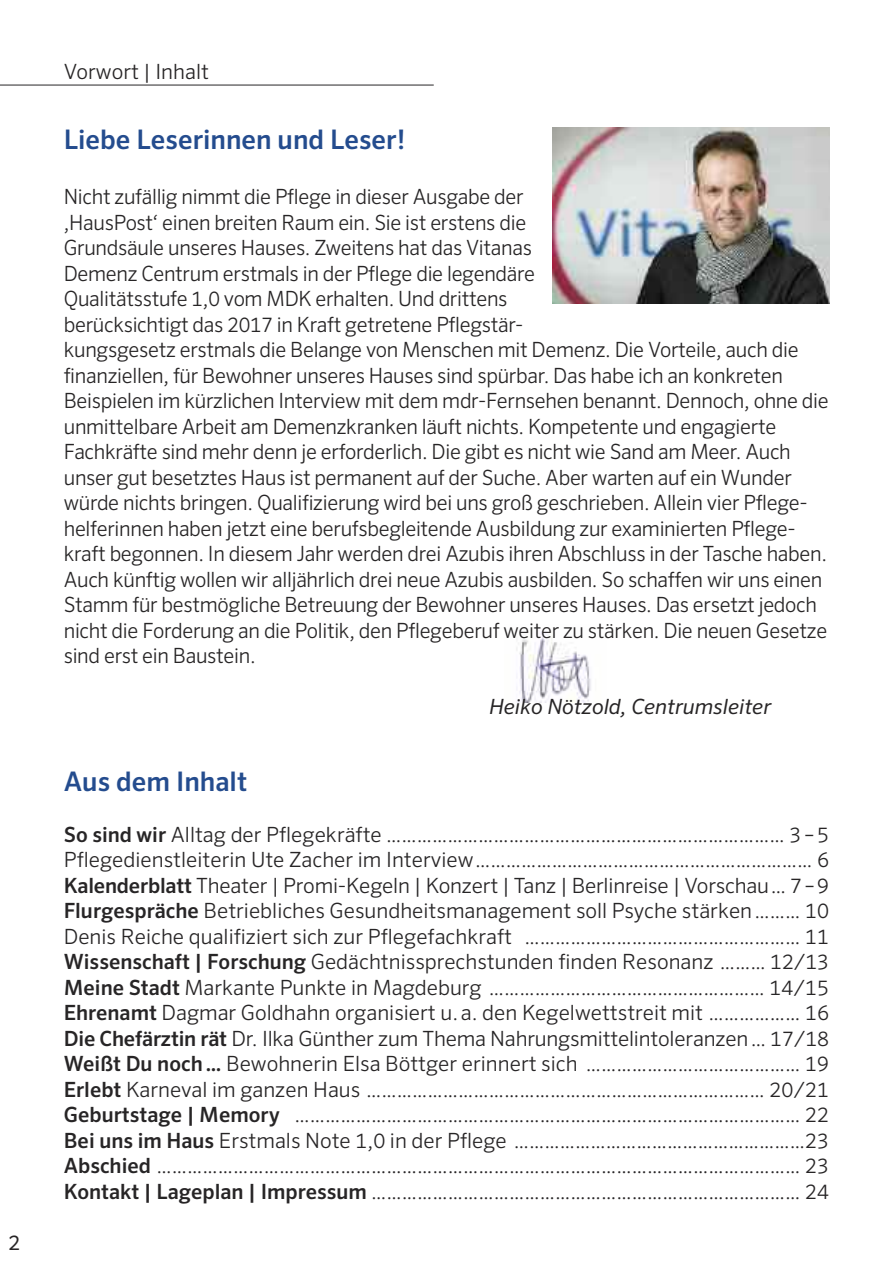
<style>
.page{position:relative;width:893px;height:1263px;background:#fff}
.page>*{position:absolute;margin:0;border:0;box-sizing:border-box;transform-origin:0 0}
.t1{font:500 27px "Sero Offc Pro";color:#244c8e}
.t2{font:300 21px/25.5px "Sero Offc Pro";letter-spacing:-.015em;color:#272526;text-align:justify}
.t3{font:italic 21px "Sero Offc Pro";color:#272526}
.t4{font:21px "Sero Offc Pro";color:#272526}
.s1{font-weight:500}
</style>
<div class="page">
<hr style="left:0;top:85px;width:434px;height:1px;background:#272526">
<img style="left:516px;top:631px;width:75px;height:71px">
<img style="left:553px;top:128px;width:276px;height:176px">
<p class="t4" style="left:9px;top:1230px;width:14px">2</p>
<p class="t2" style="left:64px;top:58px;width:147px">Vorwort | Inhalt</p>
<p class="t1" style="left:64px;top:123px;width:343px">Liebe Leserinnen und Leser!</p>
<p class="t2" style="left:64px;top:184px;width:766px;text-align:left">Nicht zufällig nimmt die Pflege in dieser Ausgabe der<br>,HausPost‘ einen breiten Raum ein. Sie ist erstens die<br>Grundsäule unseres Hauses. Zweitens hat das Vitanas<br>Demenz Centrum erstmals in der Pflege die legendäre<br>Qualitätsstufe 1,0 vom MDK erhalten. Und drittens<br>berücksichtigt das 2017 in Kraft getretene Pflegstär-<br>kungsgesetz erstmals die Belange von Menschen mit Demenz. Die Vorteile, auch die finanziellen, für Bewohner unseres Hauses sind spürbar. Das habe ich an konkreten Beispielen im kürzlichen Interview mit dem mdr-Fernsehen benannt. Dennoch, ohne die unmittelbare Arbeit am Demenzkranken läuft nichts. Kompetente und engagierte Fachkräfte sind mehr denn je erforderlich. Die gibt es nicht wie Sand am Meer. Auch unser gut besetztes Haus ist permanent auf der Suche. Aber warten auf ein Wunder würde nichts bringen. Qualifizierung wird bei uns groß geschrieben. Allein vier Pflege&shy;helferinnen haben jetzt eine berufsbegleitende Ausbildung zur examinierten Pflege&shy;kraft begonnen. In diesem Jahr werden drei Azubis ihren Abschluss in der Tasche haben.<br>Auch künftig wollen wir alljährlich drei neue Azubis ausbilden. So schaffen wir uns einen Stamm für bestmögliche Betreuung der Bewohner unseres Hauses. Das ersetzt jedoch nicht die Forderung an die Politik, den Pflegeberuf weiter zu stärken. Die neuen Gesetze sind erst ein Baustein.</p>
<p class="t3" style="left:489px;top:694px;width:284px">Heiko Nötzold, Centrumsleiter</p>
<p class="t1" style="left:64px;top:765px;width:185px">Aus dem Inhalt</p>
<p class="t2" style="left:64px;top:821px;width:767px"><span class="s1">So sind wir</span> Alltag der Pflegekräfte …………………………………………………………………… 3–5<br>Pflegedienstleiterin Ute Zacher im Interview………………………………………………………… 6<br><span class="s1">Kalenderblatt</span> Theater | Promi-Kegeln | Konzert | Tanz | Berlinreise | Vorschau… 7–9<br><span class="s1">Flurgespräche</span> Betriebliches Gesundheitsmanagement soll Psyche stärken……… 10<br>Denis Reiche qualifiziert sich zur Pflegefachkraft ……………………………………………… 11<br><span class="s1">Wissenschaft | Forschung</span> Gedächtnissprechstunden finden Resonanz ……… 12/13<br><span class="s1">Meine Stadt</span> Markante Punkte in Magdeburg ……………………………………………… 14/15<br><span class="s1">Ehrenamt</span> Dagmar Goldhahn organisiert u.a. den Kegelwettstreit mit ……………… 16<br><span class="s1">Die Chefärztin rät</span> Dr. Ilka Günther zum Thema Nahrungsmittelintoleranzen… 17/18<br><span class="s1">Weißt Du noch…</span> Bewohnerin Elsa Böttger erinnert sich …………………………………… 19<br><span class="s1">Erlebt</span> Karneval im ganzen Haus …………………………………………………………………… 20/21<br><span class="s1">Geburtstage | Memory</span> ……………………………………………………………………………………… 22<br><span class="s1">Bei uns im Haus</span> Erstmals Note 1,0 in der Pflege …………………………………………………23<br><span class="s1">Abschied</span> ……………………………………………………………………………………………………………… 23<br><span class="s1">Kontakt | Lageplan | Impressum</span> ………………………………………………………………………… 24</p>
</div>
